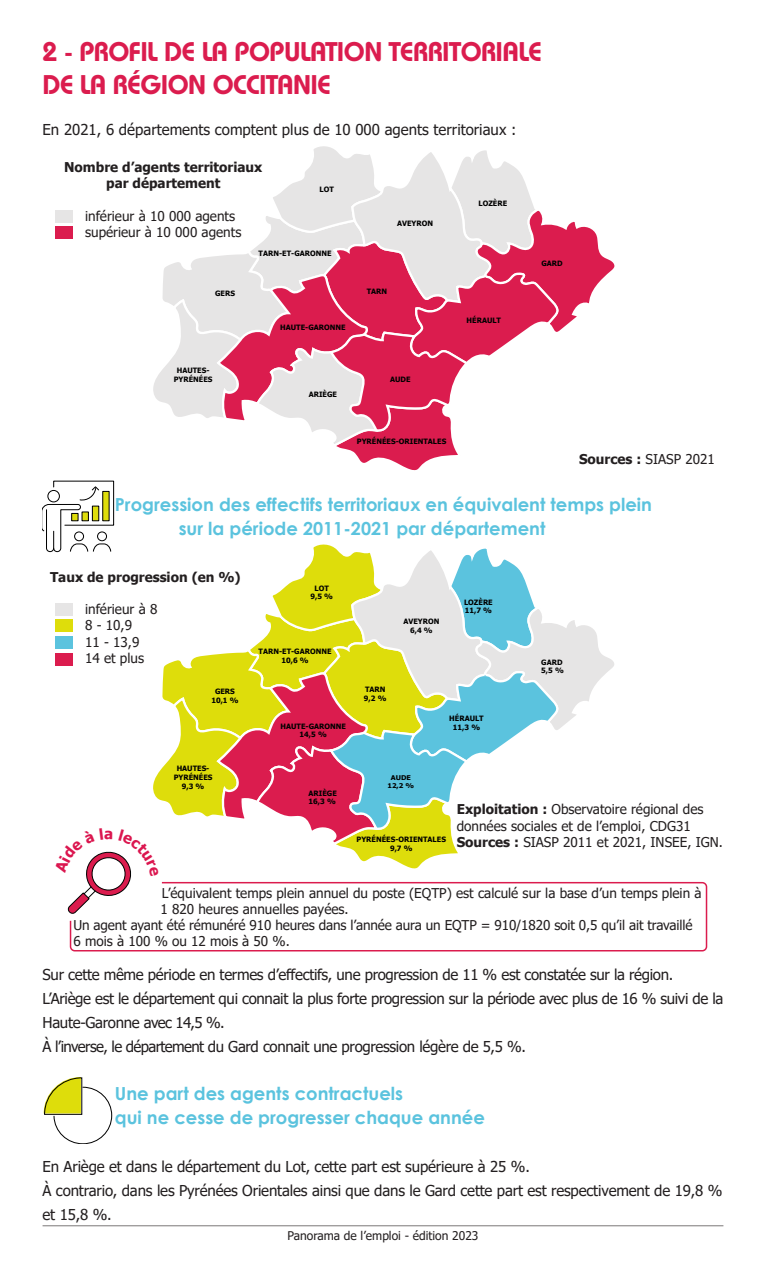
<style>
.page{position:relative;width:766px;height:1263px;background:#fff}
.page>*{position:absolute;margin:0;border:0;box-sizing:border-box;transform-origin:0 0}
.t1{font:600 27px "Bauhaus Std";letter-spacing:-.02em;color:#db1c4e}
.t2{font:700 18px "Century Gothic";color:#5bc3de}
.t3{font:15px/24px "Tahoma";letter-spacing:-.02em;color:#231f20}
.t4{font:15px "Tahoma";color:#231f20}
.t5{font:13.5px/16.2px "Tahoma";color:#231f20}
.t6{font:700 13.5px "Tahoma";color:#231f20}
.t7{font:12px "Tahoma";color:#231f20}
.t8{font:700 7.35px/8.9px "Tahoma";color:#000;text-align:center}
.t9{font:700 6.6px/7.8px "Tahoma";color:#000;text-align:center;scale:1.1 1}
.s1{font-weight:700}
</style>
<div class="page">
<svg style="left:153px;top:146px;width:462px;height:325px"></svg>
<hr style="left:43px;top:1225px;width:680px;height:1px;background:#7b7878">
<div style="left:55px;top:210px;width:17px;height:12px;background:#e6e5e5"></div>
<div style="left:55px;top:226px;width:17px;height:13px;background:#db1c4e"></div>
<svg style="left:69px;top:881px;width:638px;height:71px"></svg>
<svg style="left:44px;top:1077px;width:68px;height:67px"></svg>
<svg style="left:43px;top:481px;width:575px;height:433px"></svg>
<p class="t1" style="left:43px;top:36px;width:501px">2 - PROFIL DE LA POPULATION TERRITORIALE</p>
<p class="t1" style="left:43px;top:68px;width:290px">DE LA RÉGION OCCITANIE</p>
<p class="t4" style="left:43px;top:119px;width:475px">En 2021, 6 départements comptent plus de 10 000 agents territoriaux :</p>
<p class="t6" style="left:64px;top:158px;width:200px">Nombre d’agents territoriaux</p>
<p class="t6" style="left:106px;top:174px;width:116px">par département</p>
<p class="t5" style="left:85px;top:208px;width:151px">inférieur à 10 000 agents</p>
<p class="t5" style="left:85px;top:224px;width:158px">supérieur à 10 000 agents</p>
<p class="t8" style="left:319px;top:185px;width:16px">LOT</p>
<p class="t8" style="left:215px;top:289px;width:21px">GERS</p>
<p class="t8" style="left:174px;top:366px;width:40px">HAUTES-<br>PYRÉNÉES</p>
<p class="t8" style="left:258px;top:249px;width:74px">TARN-ET-GARONNE</p>
<p class="t8" style="left:280px;top:324px;width:67px">HAUTE-GARONNE</p>
<p class="t8" style="left:308px;top:391px;width:30px">ARIÈGE</p>
<p class="t8" style="left:397px;top:219px;width:37px">AVEYRON</p>
<p class="t8" style="left:366px;top:287px;width:22px">TARN</p>
<p class="t8" style="left:390px;top:375px;width:22px">AUDE</p>
<p class="t8" style="left:357px;top:437px;width:91px">PYRÉNÉES-ORIENTALES</p>
<p class="t8" style="left:478px;top:199px;width:30px">LOZÈRE</p>
<p class="t8" style="left:466px;top:316px;width:36px">HÉRAULT</p>
<p class="t8" style="left:541px;top:259px;width:23px">GARD</p>
<p class="t5" style="left:579px;top:452px;width:137px"><span class="s1">Sources :</span> SIASP 2021</p>
<p class="t2" style="left:115px;top:491px;width:538px">Progression des effectifs territoriaux en équivalent temps plein</p>
<p class="t2" style="left:179px;top:515px;width:368px">sur la période 2011-2021 par département</p>
<p class="t6" style="left:50px;top:567px;width:192px">Taux de progression (en %)</p>
<p class="t5" style="left:85px;top:602px;width:74px">inférieur à 8</p>
<p class="t5" style="left:85px;top:618px;width:48px">8 - 10,9</p>
<p class="t5" style="left:85px;top:634px;width:56px">11 - 13,9</p>
<p class="t5" style="left:85px;top:650px;width:60px">14 et plus</p>
<p class="t8" style="left:211px;top:687px;width:29px">GERS<br>10,1 %</p>
<p class="t8" style="left:174px;top:765px;width:40px">HAUTES-<br>PYRÉNÉES<br>9,3 %</p>
<p class="t8" style="left:310px;top:584px;width:24px">LOT<br>9,5 %</p>
<p class="t8" style="left:258px;top:647px;width:74px">TARN-ET-GARONNE<br>10,6 %</p>
<p class="t8" style="left:280px;top:722px;width:67px">HAUTE-GARONNE<br>14,5 %</p>
<p class="t8" style="left:403px;top:618px;width:37px">AVEYRON<br>6,4 %</p>
<p class="t8" style="left:464px;top:598px;width:30px;text-align:left">LOZÈRE<br>11,7 %</p>
<p class="t8" style="left:364px;top:686px;width:24px;text-align:left">TARN<br>9,2 %</p>
<p class="t8" style="left:449px;top:714px;width:36px">HÉRAULT<br>11,3 %</p>
<p class="t8" style="left:541px;top:658px;width:24px;text-align:left">GARD<br>5,5 %</p>
<p class="t8" style="left:308px;top:789px;width:30px;text-align:left">ARIÈGE<br>16,3 %</p>
<p class="t9" style="left:387px;top:774px;width:26px">AUDE<br>12,2 %</p>
<p class="t8" style="left:356px;top:835px;width:91px">PYRÉNÉES-ORIENTALES<br>9,7 %</p>
<p class="t5" style="left:456px;top:802px;width:248px"><span class="s1">Exploitation :</span> Observatoire régional des données sociales et de l’emploi, CDG31</p>
<p class="t5" style="left:456px;top:835px;width:267px"><span class="s1">Sources :</span> SIASP 2011 et 2021, INSEE, IGN.</p>
<p class="t5" style="left:160px;top:885px;width:542px">L’équivalent temps plein annuel du poste (EQTP) est calculé sur la base d’un temps plein à<br>1 820 heures annuelles payées.</p>
<p class="t5" style="left:73px;top:918px;width:620px">Un agent ayant été rémunéré 910 heures dans l’année aura un EQTP = 910/1820 soit 0,5 qu’il ait travaillé<br>6 mois à 100 % ou 12 mois à 50 %.</p>
<p class="t3" style="left:43px;top:963px;width:632px">Sur cette même période en termes d’effectifs, une progression de 11 % est constatée sur la région.</p>
<p class="t3" style="left:43px;top:987px;width:682px">L’Ariège est le département qui connait la plus forte progression sur la période avec plus de 16 % suivi de la<br>Haute-Garonne avec 14,5 %.</p>
<p class="t3" style="left:43px;top:1035px;width:485px">À l’inverse, le département du Gard connait une progression légère de 5,5 %.</p>
<p class="t2" style="left:115px;top:1079px;width:290px">Une part des agents contractuels</p>
<p class="t2" style="left:115px;top:1103px;width:371px">qui ne cesse de progresser chaque année</p>
<p class="t3" style="left:43px;top:1155px;width:488px">En Ariège et dans le département du Lot, cette part est supérieure à 25 %.</p>
<p class="t3" style="left:43px;top:1179px;width:681px">À contrario, dans les Pyrénées Orientales ainsi que dans le Gard cette part est respectivement de 19,8 % et 15,8 %.</p>
<p class="t7" style="left:287px;top:1228px;width:192px">Panorama de l’emploi - édition 2023</p>
</div>
